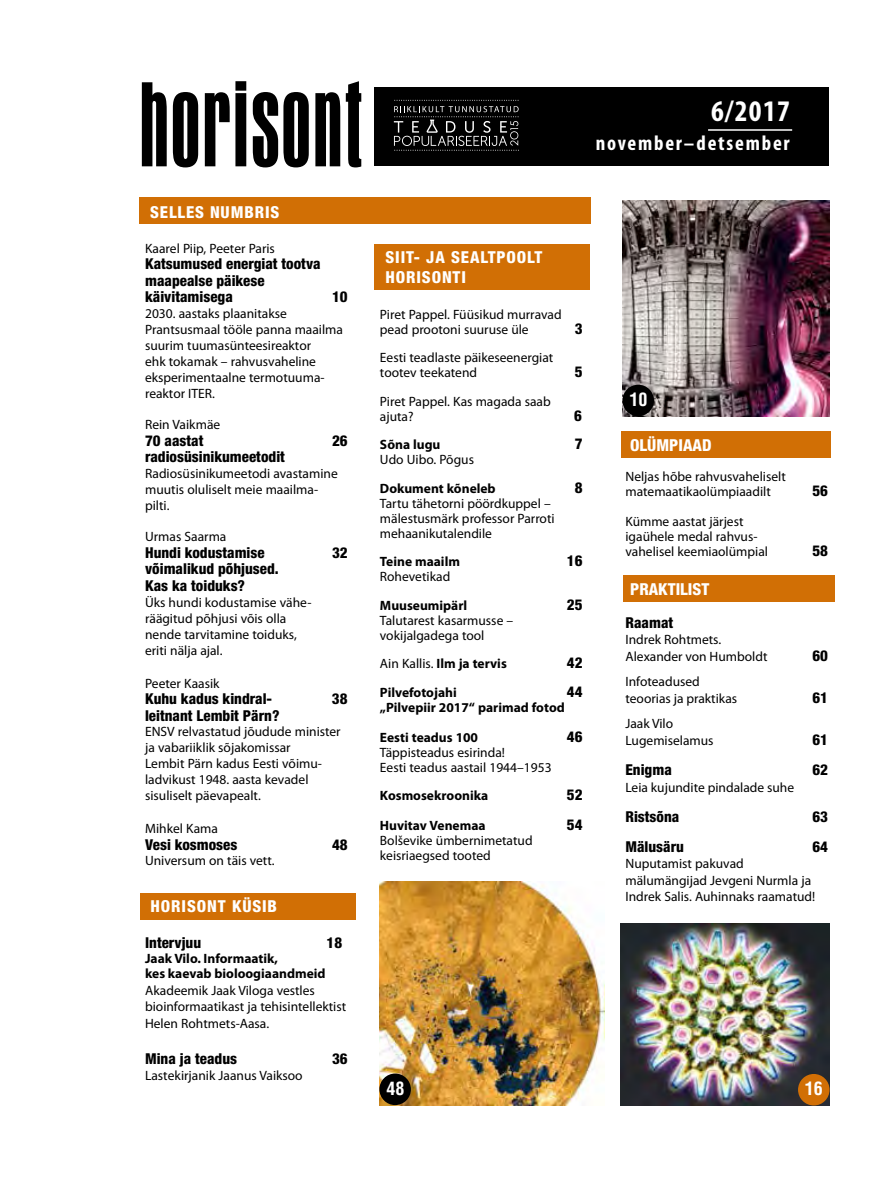
<style>
.page{position:relative;width:893px;height:1191px;background:#fff}
.page>*{position:absolute;margin:0;border:0;box-sizing:border-box;transform-origin:0 0}
.t1{font:condensed 123px "Aurora BT";letter-spacing:.015em;color:#000}
.t2{font:700 condensed 30px "Myriad Pro";color:#fff}
.t3{font:700 condensed 21px "Myriad Pro";letter-spacing:.085em;color:#fff}
.t4{font:700 condensed 18px "Helvetica";color:#fff}
.t5{font:800 condensed 16.5px/19.5px "Helvetica Neue";letter-spacing:.05em;color:#fff}
.t6{font:800 condensed 16.5px "Helvetica Neue";color:#fff}
.t7{font:800 condensed 15px/16.5px "Helvetica Neue";color:#000}
.t8{font:13.5px/15.9px "Myriad Pro";color:#000}
.t9{font:700 13.5px/15px "Myriad Pro";color:#000}
.s1{font-weight:400}
</style>
<div class="page">
<div style="left:374px;top:87px;width:455px;height:79px;background:#000"></div>
<div style="left:139px;top:197px;width:451px;height:27px;background:#d16f05"></div>
<div style="left:375px;top:244px;width:215px;height:46px;background:#d16f05"></div>
<hr style="left:708px;top:129px;width:84px;height:2px;background:#fff">
<div style="left:621px;top:431px;width:210px;height:26px;background:#d16f05"></div>
<div style="left:623px;top:575px;width:212px;height:27px;background:#d16f05"></div>
<div style="left:140px;top:893px;width:215px;height:26px;background:#d16f05"></div>
<svg style="left:394px;top:100px;width:125px;height:51px"></svg>
<img style="left:622px;top:201px;width:207px;height:216px">
<img style="left:379px;top:882px;width:225px;height:223px">
<img style="left:620px;top:923px;width:209px;height:182px">
<div style="left:622px;top:385px;width:32px;height:31px;background:#000;border-radius:50%"></div>
<div style="left:379px;top:1073px;width:32px;height:32px;background:#000;border-radius:50%"></div>
<div style="left:798px;top:1074px;width:31px;height:31px;background:#d16f05;border-radius:50%"></div>
<h1 class="t1" style="left:139px;top:52px;width:225px">horisont</h1>
<p class="t5" style="left:150px;top:204px;width:131px">SELLES NUMBRIS</p>
<p class="t8" style="left:145px;top:241px;width:131px">Kaarel Piip, Peeter Paris</p>
<p class="t7" style="left:145px;top:257px;width:177px">Katsumused energiat tootva maapealse päikese käivitamisega</p>
<p class="t7" style="left:332px;top:290px;width:17px">10</p>
<p class="t8" style="left:145px;top:307px;width:199px">2030. aastaks plaanitakse<br>Prantsusmaal tööle panna maailma suurim tuumasünteesireaktor<br>ehk tokamak – rahvusvaheline eksperimentaalne termotuuma&shy;reaktor ITER.</p>
<p class="t8" style="left:145px;top:418px;width:77px">Rein Vaikmäe</p>
<p class="t7" style="left:145px;top:433px;width:60px">70 aastat</p>
<p class="t7" style="left:332px;top:433px;width:17px">26</p>
<p class="t7" style="left:145px;top:450px;width:141px">radiosüsinikumeetodit</p>
<p class="t8" style="left:145px;top:467px;width:194px">Radiosüsinikumeetodi avastamine muutis oluliselt meie maailma&shy;pilti.</p>
<p class="t8" style="left:145px;top:530px;width:83px">Urmas Saarma</p>
<p class="t7" style="left:145px;top:545px;width:121px">Hundi kodustamise</p>
<p class="t7" style="left:332px;top:545px;width:17px">32</p>
<p class="t7" style="left:145px;top:562px;width:135px">võimalikud põhjused.<br>Kas ka toiduks?</p>
<p class="t8" style="left:145px;top:595px;width:168px">Üks hundi kodustamise vähe&shy;räägitud põhjusi võis olla nende tarvitamine toiduks, eriti nälja ajal.</p>
<p class="t8" style="left:145px;top:676px;width:76px">Peeter Kaasik</p>
<p class="t7" style="left:145px;top:691px;width:129px">Kuhu kadus kindral-</p>
<p class="t7" style="left:332px;top:691px;width:17px">38</p>
<p class="t7" style="left:145px;top:708px;width:136px">leitnant Lembit Pärn?</p>
<p class="t8" style="left:145px;top:725px;width:197px">ENSV relvastatud jõudude minister ja vabariiklik sõjakomissar<br>Lembit Pärn kadus Eesti võimu&shy;ladvikust 1948. aasta kevadel sisuliselt päevapealt.</p>
<p class="t8" style="left:145px;top:821px;width:74px">Mihkel Kama</p>
<p class="t7" style="left:145px;top:837px;width:94px">Vesi kosmoses</p>
<p class="t7" style="left:332px;top:837px;width:17px">48</p>
<p class="t8" style="left:145px;top:854px;width:131px">Universum on täis vett.</p>
<p class="t5" style="left:151px;top:898px;width:128px">HORISONT KÜSIB</p>
<p class="t7" style="left:145px;top:936px;width:58px">Intervjuu</p>
<p class="t7" style="left:327px;top:936px;width:17px">18</p>
<p class="t9" style="left:145px;top:952px;width:182px">Jaak Vilo. Informaatik,<br>kes kaevab bioloogiaandmeid</p>
<p class="t8" style="left:145px;top:983px;width:203px;line-height:16.5px">Akadeemik Jaak Viloga vestles bioinformaatikast ja tehisintellektist<br>Helen Rohtmets-Aasa.</p>
<p class="t7" style="left:145px;top:1051px;width:93px">Mina ja teadus</p>
<p class="t7" style="left:332px;top:1051px;width:17px">36</p>
<p class="t8" style="left:145px;top:1069px;width:159px">Lastekirjanik Jaanus Vaiksoo</p>
<h2 class="t2" style="left:711px;top:100px;width:80px">6/2017</h2>
<h3 class="t3" style="left:596px;top:135px;width:196px">november–detsember</h3>
<p class="t5" style="left:385px;top:249px;width:158px">SIIT- JA SEALTPOOLT<br>HORISONTI</p>
<p class="t8" style="left:380px;top:308px;width:183px;line-height:15px">Piret Pappel. Füüsikud murravad pead prootoni suuruse üle</p>
<p class="t8" style="left:380px;top:351px;width:175px;line-height:15px">Eesti teadlaste päikeseenergiat tootev teekatend</p>
<p class="t8" style="left:380px;top:395px;width:172px;line-height:15px">Piret Pappel. Kas magada saab ajuta?</p>
<p class="t7" style="left:575px;top:321px;width:9px">3</p>
<p class="t7" style="left:575px;top:365px;width:9px">5</p>
<p class="t7" style="left:574px;top:408px;width:9px">6</p>
<p class="t9" style="left:380px;top:438px;width:62px">Sõna lugu</p>
<p class="t7" style="left:575px;top:437px;width:9px">7</p>
<p class="t8" style="left:380px;top:453px;width:96px">Udo Uibo. Põgus</p>
<p class="t9" style="left:380px;top:482px;width:117px">Dokument kõneleb</p>
<p class="t7" style="left:575px;top:480px;width:9px">8</p>
<p class="t8" style="left:380px;top:497px;width:176px;line-height:15px">Tartu tähetorni pöördkuppel – mälestusmärk professor Parroti mehaanikutalendile</p>
<p class="t9" style="left:380px;top:555px;width:82px">Teine maailm</p>
<p class="t7" style="left:567px;top:554px;width:17px">16</p>
<p class="t8" style="left:380px;top:570px;width:72px">Rohevetikad</p>
<p class="t9" style="left:380px;top:599px;width:89px">Muuseumipärl</p>
<p class="t7" style="left:567px;top:597px;width:17px">25</p>
<p class="t8" style="left:380px;top:614px;width:135px;line-height:15px">Talutarest kasarmusse – vokijalgadega tool</p>
<p class="t9" style="left:380px;top:657px;width:128px"><span class="s1">Ain Kallis.</span> Ilm ja tervis</p>
<p class="t7" style="left:567px;top:656px;width:17px">42</p>
<p class="t9" style="left:380px;top:686px;width:78px">Pilvefotojahi</p>
<p class="t7" style="left:567px;top:684px;width:17px">44</p>
<p class="t9" style="left:380px;top:701px;width:186px">„Pilvepiir 2017“ parimad fotod</p>
<p class="t9" style="left:380px;top:731px;width:100px">Eesti teadus 100</p>
<p class="t7" style="left:567px;top:729px;width:17px">46</p>
<p class="t8" style="left:380px;top:746px;width:173px;line-height:15px">Täppisteadus esirinda!<br>Eesti teadus aastail 1944–1953</p>
<p class="t9" style="left:380px;top:789px;width:110px">Kosmosekroonika</p>
<p class="t7" style="left:567px;top:788px;width:17px">52</p>
<p class="t9" style="left:380px;top:819px;width:107px">Huvitav Venemaa</p>
<p class="t7" style="left:567px;top:818px;width:17px">54</p>
<p class="t8" style="left:380px;top:834px;width:154px;line-height:15px">Bolševike ümbernimetatud keisriaegsed tooted</p>
<h3 class="t4" style="left:629px;top:392px;width:19px">10</h3>
<p class="t6" style="left:630px;top:439px;width:83px">OLÜMPIAAD</p>
<p class="t8" style="left:625px;top:470px;width:162px;line-height:15px">Neljas hõbe rahvusvaheliselt matemaatikaolümpiaadilt</p>
<p class="t8" style="left:625px;top:515px;width:144px;line-height:15px">Kümme aastat järjest igaühele medal rahvus&shy;vahelisel keemiaolümpial</p>
<p class="t6" style="left:630px;top:583px;width:81px">PRAKTILIST</p>
<p class="t7" style="left:625px;top:615px;width:49px">Raamat</p>
<p class="t8" style="left:625px;top:633px;width:143px;line-height:16.5px">Indrek Rohtmets.<br>Alexander von Humboldt</p>
<p class="t8" style="left:625px;top:675px;width:113px;line-height:16.5px">Infoteadused teoorias ja praktikas</p>
<p class="t8" style="left:625px;top:717px;width:90px;line-height:16.5px">Jaak Vilo<br>Lugemiselamus</p>
<p class="t7" style="left:812px;top:483px;width:17px">56</p>
<p class="t7" style="left:812px;top:543px;width:17px">58</p>
<p class="t7" style="left:812px;top:648px;width:17px">60</p>
<p class="t7" style="left:812px;top:690px;width:17px">61</p>
<p class="t7" style="left:812px;top:732px;width:17px">61</p>
<p class="t7" style="left:625px;top:762px;width:48px">Enigma</p>
<p class="t7" style="left:812px;top:762px;width:17px">62</p>
<p class="t8" style="left:625px;top:780px;width:170px">Leia kujundite pindalade suhe</p>
<p class="t7" style="left:625px;top:809px;width:55px">Ristsõna</p>
<p class="t7" style="left:812px;top:809px;width:17px">63</p>
<p class="t7" style="left:625px;top:839px;width:60px">Mälusäru</p>
<p class="t7" style="left:812px;top:839px;width:17px">64</p>
<p class="t8" style="left:625px;top:856px;width:191px;line-height:16.5px">Nuputamist pakuvad mälumängijad Jevgeni Nurmla ja<br>Indrek Salis. Auhinnaks raamatud!</p>
<h3 class="t4" style="left:386px;top:1081px;width:19px">48</h3>
<h3 class="t4" style="left:805px;top:1081px;width:19px">16</h3>
</div>
